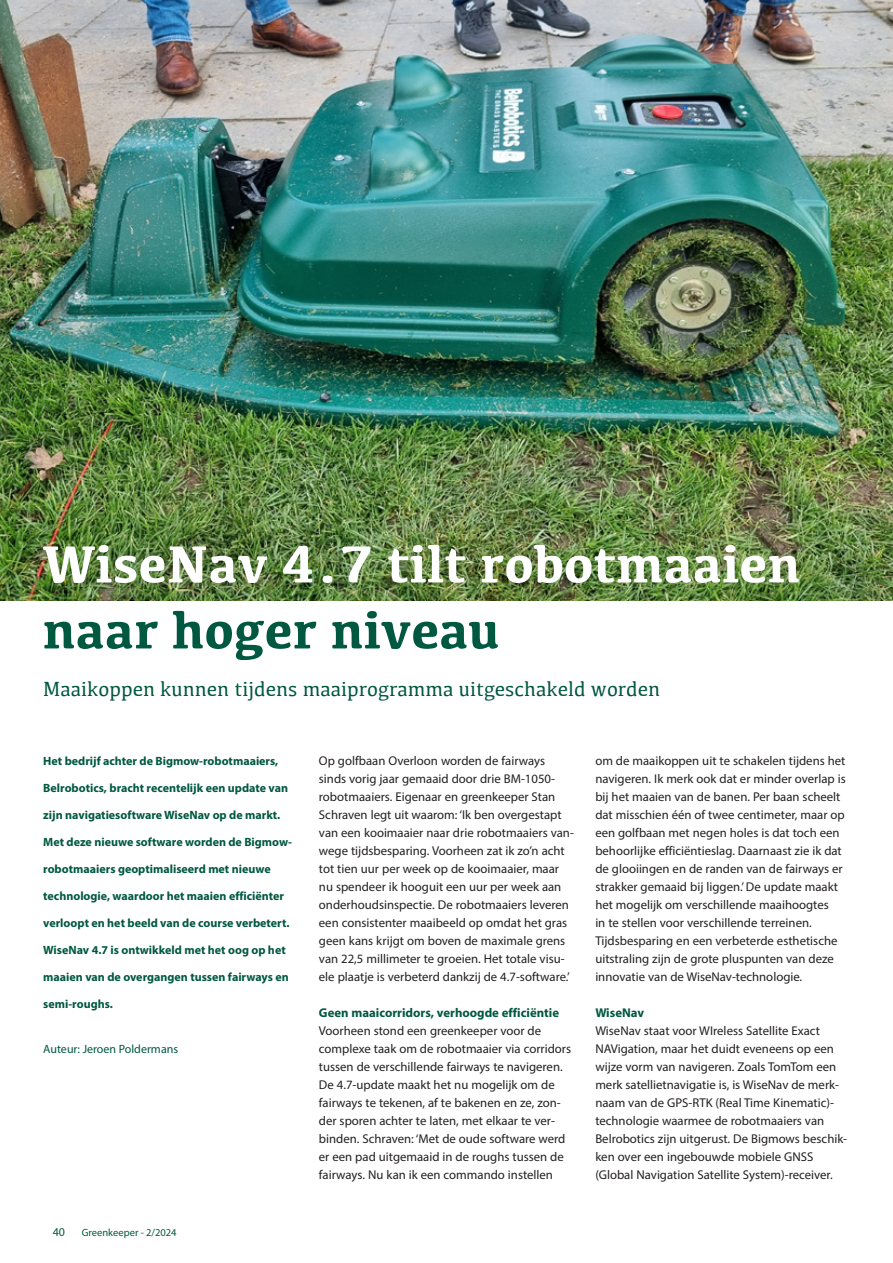
<style>
.page{position:relative;width:893px;height:1263px;background:#fff}
.page>*{position:absolute;margin:0;border:0;box-sizing:border-box;transform-origin:0 0}
.t1{font:700 54px "Kefa";color:#fff}
.t2{font:700 54px "Kefa";color:#005840}
.t3{font:21px "Kefa";color:#005840}
.t4{font:12.75px/18px "Myriad Pro";color:#231f20}
.t5{font:700 12.75px "Myriad Pro";color:#005840}
.t6{font:700 12px "Myriad Pro";color:#005840}
.t7{font:12px "Myriad Pro";color:#005840}
.t8{font:10.5px "Myriad Pro";color:#005840}
</style>
<div class="page">
<img style="left:0;top:0;width:893px;height:600px">
<h1 class="t1" style="left:43px;top:528px;width:759px">WiseNav 4.7 tilt robotmaaien</h1>
<h1 class="t2" style="left:43px;top:594px;width:459px">naar hoger niveau</h1>
<h2 class="t3" style="left:43px;top:675px;width:618px">Maaikoppen kunnen tijdens maaiprogramma uitgeschakeld worden</h2>
<p class="t6" style="left:43px;top:753px;width:237px">Het bedrijf achter de Bigmow-robotmaaiers,</p>
<p class="t6" style="left:43px;top:780px;width:246px">Belrobotics, bracht recentelijk een update van</p>
<p class="t6" style="left:43px;top:807px;width:238px">zijn navigatiesoftware WiseNav op de markt.</p>
<p class="t6" style="left:43px;top:834px;width:250px">Met deze nieuwe software worden de Bigmow-</p>
<p class="t6" style="left:43px;top:861px;width:229px">robotmaaiers geoptimaliseerd met nieuwe</p>
<p class="t6" style="left:43px;top:888px;width:242px">technologie, waardoor het maaien efficiënter</p>
<p class="t6" style="left:43px;top:915px;width:248px">verloopt en het beeld van de course verbetert.</p>
<p class="t6" style="left:43px;top:942px;width:244px">WiseNav 4.7 is ontwikkeld met het oog op het</p>
<p class="t6" style="left:43px;top:969px;width:247px">maaien van de overgangen tussen fairways en</p>
<p class="t6" style="left:43px;top:996px;width:71px">semi-roughs.</p>
<p class="t7" style="left:43px;top:1042px;width:136px">Auteur: Jeroen Poldermans</p>
<p class="t7" style="left:53px;top:1224px;width:14px">40</p>
<p class="t8" style="left:82px;top:1226px;width:96px">Greenkeeper - 2/2024</p>
<p class="t4" style="left:319px;top:752px;width:256px">Op golfbaan Overloon worden de fairways sinds vorig jaar gemaaid door drie BM-1050- robotmaaiers. Eigenaar en greenkeeper Stan Schraven legt uit waarom: ‘Ik ben overgestapt van een kooimaaier naar drie robotmaaiers van&shy;wege tijdsbesparing. Voorheen zat ik zo’n acht tot tien uur per week op de kooimaaier, maar nu spendeer ik hooguit een uur per week aan onderhoudsinspectie. De robotmaaiers leveren een consistenter maaibeeld op omdat het gras geen kans krijgt om boven de maximale grens van 22,5 millimeter te groeien. Het totale visu&shy;ele plaatje is verbeterd dankzij de 4.7-software.’</p>
<p class="t5" style="left:319px;top:1004px;width:242px">Geen maaicorridors, verhoogde efficiëntie</p>
<p class="t4" style="left:319px;top:1022px;width:254px">Voorheen stond een greenkeeper voor de complexe taak om de robotmaaier via corridors tussen de verschillende fairways te navigeren.<br>De 4.7-update maakt het nu mogelijk om de fairways te tekenen, af te bakenen en ze, zon&shy;der sporen achter te laten, met elkaar te ver&shy;binden. Schraven: ‘Met de oude software werd er een pad uitgemaaid in de roughs tussen de fairways. Nu kan ik een commando instellen</p>
<p class="t4" style="left:595px;top:752px;width:252px">om de maaikoppen uit te schakelen tijdens het navigeren. Ik merk ook dat er minder overlap is bij het maaien van de banen. Per baan scheelt dat misschien één of twee centimeter, maar op een golfbaan met negen holes is dat toch een behoorlijke efficiëntieslag. Daarnaast zie ik dat de glooiingen en de randen van de fairways er strakker gemaaid bij liggen.’ De update maakt het mogelijk om verschillende maaihoogtes<br>in te stellen voor verschillende terreinen.<br>Tijdsbesparing en een verbeterde esthetische uitstraling zijn de grote pluspunten van deze innovatie van de WiseNav-technologie.</p>
<p class="t5" style="left:595px;top:1004px;width:50px">WiseNav</p>
<p class="t4" style="left:595px;top:1022px;width:253px">WiseNav staat voor WIreless Satellite Exact NAVigation, maar het duidt eveneens op een wijze vorm van navigeren. Zoals TomTom een merk satellietnavigatie is, is WiseNav de merk&shy;naam van de GPS-RTK (Real Time Kinematic)- technologie waarmee de robotmaaiers van Belrobotics zijn uitgerust. De Bigmows beschik&shy;ken over een ingebouwde mobiele GNSS (Global Navigation Satellite System)-receiver.</p>
</div>
